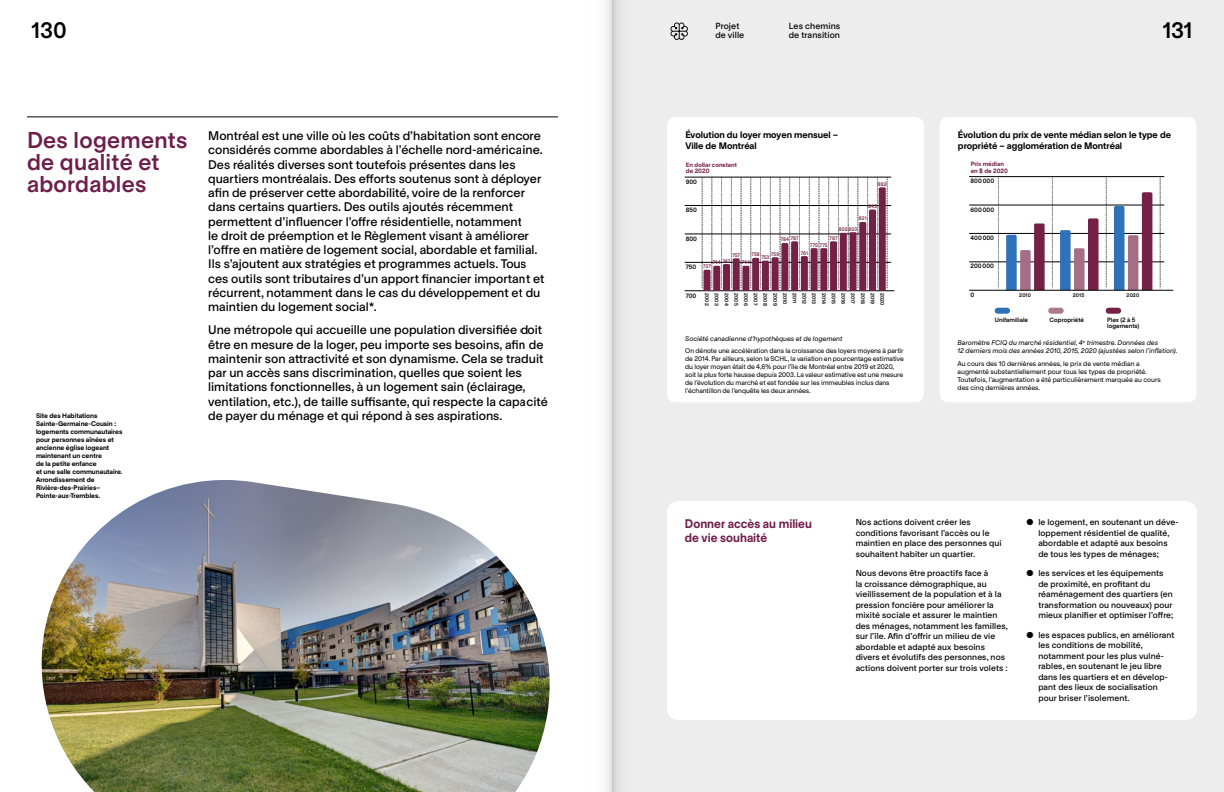
<style>
.page{position:relative;width:1224px;height:792px;background:#fff}
.page>*{position:absolute;margin:0;border:0;box-sizing:border-box;transform-origin:0 0}
.t1{font:600 22px/22px "Superpose";letter-spacing:.015em;color:#6e1e4b}
.t2{font:600 21.5px "Superpose";color:#000}
.t3{font:500 12px/14.2px "Superpose";color:#000}
.t4{font:700 12px/14.2px "Superpose";color:#6e1e4b;scale:.96 1}
.t5{font:700 9px/11.5px "Superpose";color:#000}
.t6{font:500 8.5px/9.5px "Superpose";letter-spacing:.01em;color:#000}
.t7{font:500 8.2px/10.5px "Superpose";letter-spacing:.01em;color:#000}
.t8{font:6.5px/8px "Superpose";letter-spacing:-.01em;color:#000}
.t9{font:700 6.5px/8px "Superpose";color:#000}
.t10{font:italic 6.5px/8px "Superpose";color:#000}
.t11{font:600 6px/6.5px "Superpose";color:#000}
.t12{font:700 6px/6.5px "Superpose";color:#742047}
.t13{font:600 5px "Superpose";letter-spacing:.02em;color:#000}
.t14{font:600 5px "Superpose";letter-spacing:.005em;color:#742047;scale:.94 1}
</style>
<div class="page">
<hr style="left:27px;top:117px;width:531px;height:1px;background:#000">
<div style="left:612px;top:0;width:612px;height:792px;background:#ededed"></div>
<div style="left:667px;top:501px;width:530px;height:219px;background:#fff;border-radius:11px"></div>
<img style="left:41px;top:480px;width:480px;height:312px">
<div style="left:667px;top:117px;width:257px;height:285px;background:#fff;border-radius:8px"></div>
<hr style="left:685px;top:262px;width:206px;height:1px;background:#000">
<hr style="left:685px;top:234px;width:206px;height:1px;background:#000">
<hr style="left:685px;top:205px;width:206px;height:1px;background:#000">
<hr style="left:685px;top:177px;width:206px;height:1px;background:#000">
<hr style="left:685px;top:291px;width:209px;height:1px;background:#000">
<svg style="left:703px;top:177px;width:185px;height:114px"></svg>
<div style="left:940px;top:117px;width:257px;height:285px;background:#fff;border-radius:8px"></div>
<div style="left:1109px;top:308px;width:9px;height:6px;background:#742047"></div>
<div style="left:1051px;top:308px;width:10px;height:6px;background:#ac7991"></div>
<div style="left:998px;top:308px;width:9px;height:6px;background:#2e72b9"></div>
<svg style="left:998px;top:177px;width:1px;height:111px"></svg>
<svg style="left:1052px;top:177px;width:1px;height:111px"></svg>
<svg style="left:1106px;top:177px;width:1px;height:111px"></svg>
<svg style="left:1160px;top:177px;width:1px;height:111px"></svg>
<hr style="left:969px;top:262px;width:195px;height:1px;background:#000">
<hr style="left:969px;top:233px;width:195px;height:1px;background:#000">
<hr style="left:969px;top:205px;width:195px;height:1px;background:#000">
<hr style="left:969px;top:176px;width:195px;height:1px;background:#000">
<svg style="left:1006px;top:223px;width:39px;height:67px"></svg>
<svg style="left:1060px;top:218px;width:39px;height:72px"></svg>
<svg style="left:1114px;top:192px;width:38px;height:98px"></svg>
<hr style="left:969px;top:290px;width:204px;height:1px;background:#000">
<div style="left:612px;top:0;width:91px;height:792px;background:linear-gradient(to right,#e3e3e3,#fbfbfb)"></div>
<svg style="left:521px;top:0;width:91px;height:792px"></svg>
<h2 class="t2" style="left:32px;top:15px;width:37px">130</h2>
<h2 class="t2" style="left:1163px;top:15px;width:31px">131</h2>
<p class="t6" style="left:715px;top:21px;width:30px">Projet de ville</p>
<p class="t6" style="left:789px;top:21px;width:53px">Les chemins de transition</p>
<h1 class="t1" style="left:27px;top:128px;width:162px">Des logements de qualité et abordables</h1>
<p class="t3" style="left:208px;top:128px;width:338px">Montréal est une ville où les coûts d’habitation sont encore considérés comme abordables à l’échelle nord-américaine.<br>Des réalités diverses sont toutefois présentes dans les quartiers montréalais. Des efforts soutenus sont à déployer afin de préserver cette abordabilité, voire de la renforcer dans certains quartiers. Des outils ajoutés récemment permettent d’influencer l’offre résidentielle, notamment<br>le droit de préemption et le Règlement visant à améliorer l’offre en matière de logement social, abordable et familial.<br>Ils s’ajoutent aux stratégies et programmes actuels. Tous ces outils sont tributaires d’un apport financier important et récurrent, notamment dans le cas du développement et du maintien du logement social*.</p>
<p class="t3" style="left:208px;top:323px;width:341px">Une métropole qui accueille une population diversifiée doit être en mesure de la loger, peu importe ses besoins, afin de maintenir son attractivité et son dynamisme. Cela se traduit par un accès sans discrimination, quelles que soient les limitations fonctionnelles, à un logement sain (éclairage, ventilation, etc.), de taille suffisante, qui respecte la capacité de payer du ménage et qui répond à ses aspirations.</p>
<p class="t9" style="left:36px;top:411px;width:88px">Site des Habitations<br>Sainte-Germaine-Cousin : logements communautaires pour personnes aînées et ancienne église logeant maintenant un centre<br>de la petite enfance<br>et une salle communautaire.<br>Arrondissement de<br>Rivière-des-Prairies–<br>Pointe-aux-Trembles.</p>
<p class="t5" style="left:685px;top:128px;width:154px">Évolution du loyer moyen mensuel –<br>Ville de Montréal</p>
<p class="t5" style="left:958px;top:128px;width:215px">Évolution du prix de vente médian selon le type de propriété – agglomération de Montréal</p>
<p class="t12" style="left:686px;top:161px;width:52px">En dollar constant de 2020</p>
<p class="t11" style="left:686px;top:178px;width:13px">900</p>
<p class="t14" style="left:878px;top:180px;width:11px">882</p>
<p class="t11" style="left:686px;top:207px;width:13px">850</p>
<p class="t14" style="left:868px;top:203px;width:11px">843</p>
<p class="t14" style="left:859px;top:215px;width:10px">821</p>
<p class="t14" style="left:839px;top:226px;width:21px">802 803</p>
<p class="t11" style="left:686px;top:235px;width:13px">800</p>
<p class="t14" style="left:791px;top:234px;width:10px">787</p>
<p class="t14" style="left:781px;top:236px;width:10px">784</p>
<p class="t14" style="left:830px;top:234px;width:10px">787</p>
<p class="t14" style="left:810px;top:241px;width:20px">775 775</p>
<p class="t14" style="left:771px;top:250px;width:10px">759</p>
<p class="t14" style="left:752px;top:251px;width:10px">758</p>
<p class="t14" style="left:732px;top:251px;width:10px">757</p>
<p class="t14" style="left:761px;top:254px;width:10px">753</p>
<p class="t14" style="left:723px;top:257px;width:9px">747</p>
<p class="t14" style="left:713px;top:259px;width:10px">744</p>
<p class="t14" style="left:742px;top:259px;width:10px">744</p>
<p class="t14" style="left:703px;top:263px;width:10px">737</p>
<p class="t11" style="left:686px;top:264px;width:12px">750</p>
<p class="t14" style="left:801px;top:249px;width:9px">761</p>
<p class="t11" style="left:686px;top:292px;width:12px">700</p>
<p class="t13" style="left:711px;top:293px;width:14px;rotate:90deg">2002</p>
<p class="t13" style="left:720px;top:293px;width:14px;rotate:90deg">2003</p>
<p class="t13" style="left:730px;top:293px;width:14px;rotate:90deg">2004</p>
<p class="t13" style="left:740px;top:293px;width:14px;rotate:90deg">2005</p>
<p class="t13" style="left:750px;top:293px;width:14px;rotate:90deg">2006</p>
<p class="t13" style="left:759px;top:293px;width:13px;rotate:90deg">2007</p>
<p class="t13" style="left:769px;top:293px;width:14px;rotate:90deg">2008</p>
<p class="t13" style="left:779px;top:293px;width:14px;rotate:90deg">2009</p>
<p class="t13" style="left:789px;top:293px;width:13px;rotate:90deg">2010</p>
<p class="t13" style="left:798px;top:293px;width:12px;rotate:90deg">2011</p>
<p class="t13" style="left:808px;top:293px;width:13px;rotate:90deg">2012</p>
<p class="t13" style="left:818px;top:293px;width:13px;rotate:90deg">2013</p>
<p class="t13" style="left:827px;top:293px;width:13px;rotate:90deg">2014</p>
<p class="t13" style="left:837px;top:293px;width:13px;rotate:90deg">2015</p>
<p class="t13" style="left:847px;top:293px;width:13px;rotate:90deg">2016</p>
<p class="t13" style="left:857px;top:293px;width:12px;rotate:90deg">2017</p>
<p class="t13" style="left:866px;top:293px;width:13px;rotate:90deg">2018</p>
<p class="t13" style="left:876px;top:293px;width:13px;rotate:90deg">2019</p>
<p class="t13" style="left:886px;top:293px;width:14px;rotate:90deg">2020</p>
<p class="t10" style="left:685px;top:334px;width:159px">Société canadienne d’hypothèques et de logement</p>
<p class="t8" style="left:685px;top:347px;width:220px">On dénote une accélération dans la croissance des loyers moyens à partir de 2014. Par ailleurs, selon la SCHL, la variation en pourcentage estimative du loyer moyen était de 4,6% pour l’île de Montréal entre 2019 et 2020, soit la plus forte hausse depuis 2003. La valeur estimative est une mesure de l’évolution du marché et est fondée sur les immeubles inclus dans l’échantillon de l’enquête les deux années.</p>
<p class="t12" style="left:971px;top:160px;width:39px;line-height:7.2px">Prix médian en $ de 2020</p>
<p class="t11" style="left:971px;top:178px;width:25px">800000</p>
<p class="t11" style="left:971px;top:206px;width:25px">600000</p>
<p class="t11" style="left:971px;top:234px;width:25px">400000</p>
<p class="t11" style="left:971px;top:263px;width:25px">200000</p>
<p class="t11" style="left:971px;top:291px;width:5px">0</p>
<p class="t13" style="left:1019px;top:292px;width:13px">2010</p>
<p class="t13" style="left:1073px;top:292px;width:13px">2015</p>
<p class="t13" style="left:1127px;top:292px;width:14px">2020</p>
<p class="t11" style="left:1050px;top:316px;width:36px">Copropriété</p>
<p class="t11" style="left:1107px;top:316px;width:34px">Plex (2 à 5 logements)</p>
<p class="t11" style="left:995px;top:316px;width:35px">Unifamiliale</p>
<p class="t10" style="left:958px;top:339px;width:221px">Baromètre FCIQ du marché résidentiel, 4<sup>e</sup> trimestre. Données des<br>12 derniers mois des années 2010, 2015, 2020 (ajustées selon l'inflation).</p>
<p class="t8" style="left:958px;top:359px;width:205px">Au cours des 10 dernières années, le prix de vente médian a augmenté substantiellement pour tous les types de propriété.<br>Toutefois, l'augmentation a été particulièrement marquée au cours des cinq dernières années.</p>
<p class="t4" style="left:685px;top:516px;width:134px">Donner accès au milieu de vie souhaité</p>
<p class="t7" style="left:856px;top:517px;width:147px">Nos actions doivent créer les conditions favorisant l’accès ou le maintien en place des personnes qui souhaitent habiter un quartier.</p>
<p class="t7" style="left:856px;top:568px;width:154px">Nous devons être proactifs face à<br>la croissance démographique, au vieillissement de la population et à la pression foncière pour améliorer la mixité sociale et assurer le maintien des ménages, notamment les familles, sur l’île. Afin d’offrir un milieu de vie abordable et adapté aux besoins divers et évolutifs des personnes, nos actions doivent porter sur trois volets :</p>
<p class="t7" style="left:1038px;top:517px;width:142px;text-indent:-12px">● le logement, en soutenant un déve&shy;loppement résidentiel de qualité, abordable et adapté aux besoins de tous les types de ménages;</p>
<p class="t7" style="left:1038px;top:568px;width:137px;text-indent:-12px">● les services et les équipements de proximité, en profitant du réaménagement des quartiers (en transformation ou nouveaux) pour mieux planifier et optimiser l’offre;</p>
<p class="t7" style="left:1038px;top:629px;width:138px;text-indent:-12px">● les espaces publics, en améliorant les conditions de mobilité, notamment pour les plus vulné&shy;rables, en soutenant le jeu libre dans les quartiers et en dévelop&shy;pant des lieux de socialisation pour briser l’isolement.</p>
</div>
